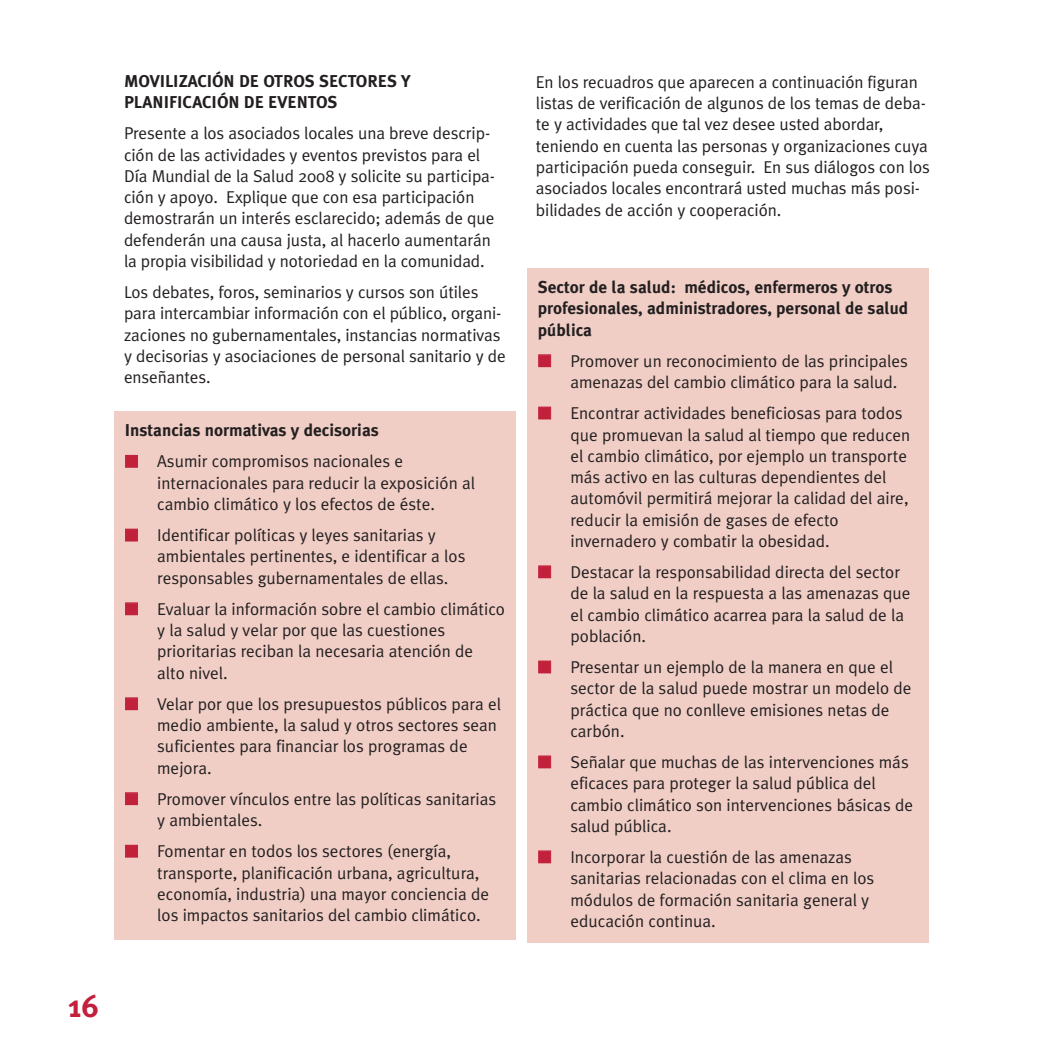
<style>
.page{position:relative;width:1042px;height:1042px;background:#fff}
.page>*{position:absolute;margin:0;border:0;box-sizing:border-box;transform-origin:0 0}
.t1{font:700 31.5px "Meta Plus";color:#c2213c}
.t2{font:17.15px/21.2px "Meta Plus Normal";color:#231f20}
.t3{font:700 17.15px/21.2px "Meta Plus";color:#231f20}
.s1{color:#c2213c}
</style>
<div class="page">
<div style="left:527px;top:268px;width:401px;height:675px;background:#f0cec5"></div>
<div style="left:114px;top:411px;width:401px;height:529px;background:#f0cec5"></div>
<p class="t3" style="left:124px;top:70px;width:288px">MOVILIZACIÓN DE OTROS SECTORES Y<br>PLANIFICACIÓN DE EVENTOS</p>
<p class="t2" style="left:124px;top:123px;width:372px">Presente a los asociados locales una breve descrip&shy;ción de las actividades y eventos previstos para el Día Mundial de la Salud 2008 y solicite su participa&shy;ción y apoyo. Explique que con esa participación demostrarán un interés esclarecido; además de que defenderán una causa justa, al hacerlo aumentarán la propia visibilidad y notoriedad en la comunidad.</p>
<p class="t2" style="left:124px;top:282px;width:383px">Los debates, foros, seminarios y cursos son útiles para intercambiar información con el público, organi&shy;zaciones no gubernamentales, instancias normativas y decisorias y asociaciones de personal sanitario y de enseñantes.</p>
<p class="t3" style="left:125px;top:420px;width:256px">Instancias normativas y decisorias</p>
<p class="t2" style="left:157px;top:451px;width:319px;text-indent:-32px"><span class="s1">■</span> Asumir compromisos nacionales e internacionales para reducir la exposición al cambio climático y los efectos de éste.</p>
<p class="t2" style="left:157px;top:524px;width:310px;text-indent:-32px"><span class="s1">■</span> Identificar políticas y leyes sanitarias y ambientales pertinentes, e identificar a los responsables gubernamentales de ellas.</p>
<p class="t2" style="left:157px;top:598px;width:349px;text-indent:-32px"><span class="s1">■</span> Evaluar la información sobre el cambio climático y la salud y velar por que las cuestiones prioritarias reciban la necesaria atención de alto nivel.</p>
<p class="t2" style="left:157px;top:693px;width:345px;text-indent:-32px"><span class="s1">■</span> Velar por que los presupuestos públicos para el medio ambiente, la salud y otros sectores sean suficientes para financiar los programas de mejora.</p>
<p class="t2" style="left:157px;top:788px;width:341px;text-indent:-32px"><span class="s1">■</span> Promover vínculos entre las políticas sanitarias y ambientales.</p>
<p class="t2" style="left:157px;top:841px;width:333px;text-indent:-32px"><span class="s1">■</span> Fomentar en todos los sectores (energía, transporte, planificación urbana, agricultura, economía, industria) una mayor conciencia de los impactos sanitarios del cambio climático.</p>
<h1 class="t1" style="left:68px;top:988px;width:32px">16</h1>
<p class="t2" style="left:536px;top:71px;width:395px">En los recuadros que aparecen a continuación figuran listas de verificación de algunos de los temas de deba&shy;te y actividades que tal vez desee usted abordar, teniendo en cuenta las personas y organizaciones cuya participación pueda conseguir. En sus diálogos con los asociados locales encontrará usted muchas más posi&shy;bilidades de acción y cooperación.</p>
<p class="t3" style="left:538px;top:276px;width:372px">Sector de la salud: médicos, enfermeros y otros profesionales, administradores, personal de salud pública</p>
<p class="t2" style="left:570px;top:350px;width:339px;text-indent:-32px"><span class="s1">■</span> Promover un reconocimiento de las principales amenazas del cambio climático para la salud.</p>
<p class="t2" style="left:570px;top:403px;width:341px;text-indent:-32px"><span class="s1">■</span> Encontrar actividades beneficiosas para todos que promuevan la salud al tiempo que reducen el cambio climático, por ejemplo un transporte más activo en las culturas dependientes del automóvil permitirá mejorar la calidad del aire, reducir la emisión de gases de efecto invernadero y combatir la obesidad.</p>
<p class="t2" style="left:570px;top:561px;width:342px;text-indent:-32px"><span class="s1">■</span> Destacar la responsabilidad directa del sector de la salud en la respuesta a las amenazas que el cambio climático acarrea para la salud de la población.</p>
<p class="t2" style="left:570px;top:656px;width:343px;text-indent:-32px"><span class="s1">■</span> Presentar un ejemplo de la manera en que el sector de la salud puede mostrar un modelo de práctica que no conlleve emisiones netas de carbón.</p>
<p class="t2" style="left:570px;top:751px;width:344px;text-indent:-32px"><span class="s1">■</span> Señalar que muchas de las intervenciones más eficaces para proteger la salud pública del cambio climático son intervenciones básicas de salud pública.</p>
<p class="t2" style="left:570px;top:846px;width:305px;text-indent:-32px"><span class="s1">■</span> Incorporar la cuestión de las amenazas sanitarias relacionadas con el clima en los módulos de formación sanitaria general y educación continua.</p>
</div>
